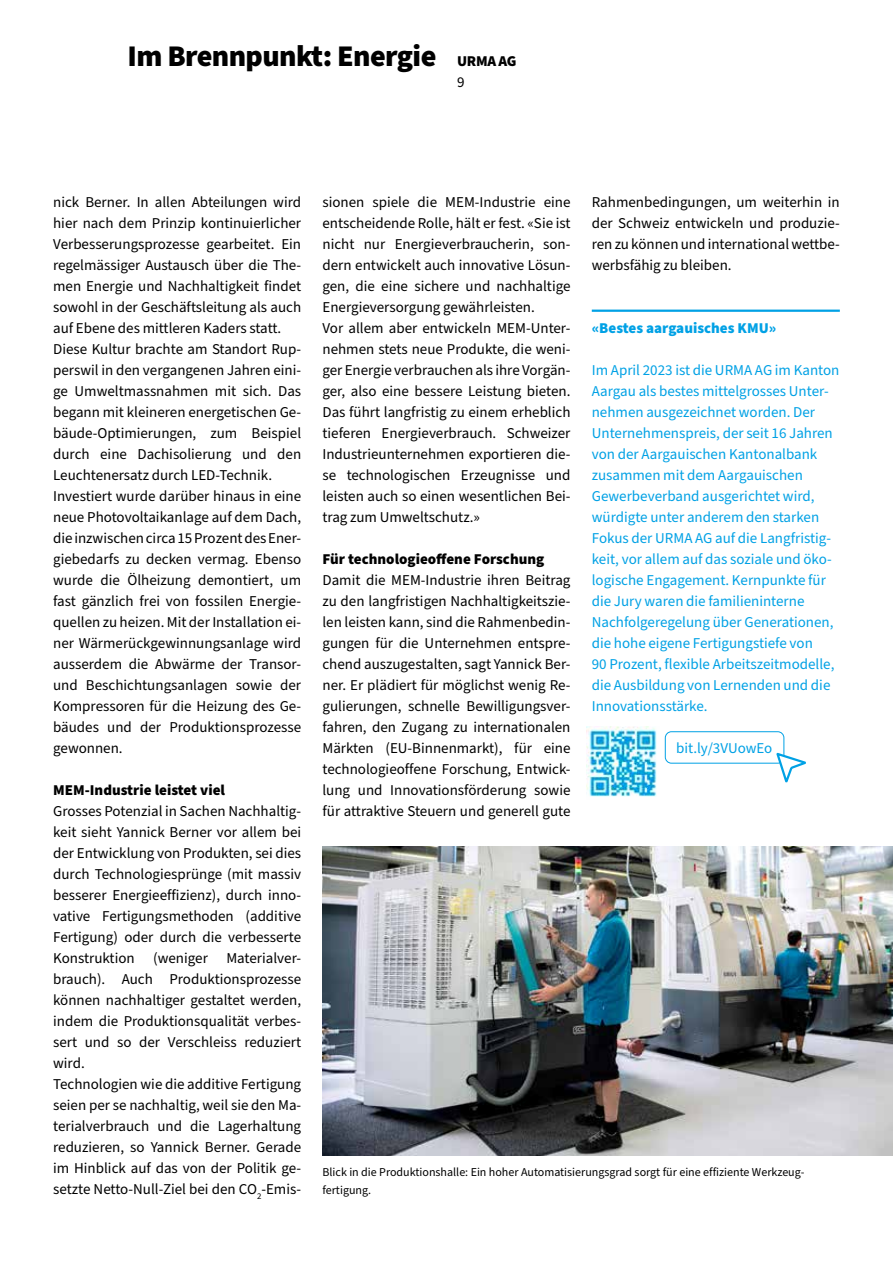
<style>
.page{position:relative;width:893px;height:1263px;background:#fff}
.page>*{position:absolute;margin:0;border:0;box-sizing:border-box;transform-origin:0 0}
.t1{font:900 30px "Source Sans Pro";letter-spacing:-.02em;color:#000}
.t2{font:15px/21px "Source Sans Pro";color:#000}
.t3{font:15px/21px "Source Sans Pro";color:#00a1e5}
.t4{font:900 15px "Source Sans Pro";color:#000}
.t5{font:900 15px "Source Sans Pro";color:#00a1e5}
.t6{font:12px/18px "Source Sans Pro";color:#000}
.s1{font-size:15px}
</style>
<div class="page">
<img style="left:322px;top:847px;width:571px;height:309px">
<hr style="left:592px;top:310px;width:248px;height:2px;background:#00a1e5">
<img style="left:587px;top:726px;width:70px;height:71px">
<div style="left:665px;top:731px;width:119px;height:32px;border:1px solid #00a1e5;border-radius:6px"></div>
<svg style="left:775px;top:740px;width:31px;height:43px"></svg>
<h1 class="t1" style="left:128px;top:35px;width:390px">Im Brennpunkt: Energie <span class="s1">URMA AG</span></h1>
<p class="t2" style="left:457px;top:72px;width:9px">9</p>
<p class="t2" style="left:53px;top:192px;width:250px">nick Berner. In allen Abteilungen wird hier nach dem Prinzip kontinuierlicher Verbesserungsprozesse gearbeitet. Ein regelmässiger Austausch über die The&shy;men Energie und Nachhaltigkeit findet sowohl in der Geschäftsleitung als auch auf Ebene des mittleren Kaders statt.<br>Diese Kultur brachte am Standort Rup&shy;perswil in den vergangenen Jahren eini&shy;ge Umweltmassnahmen mit sich. Das begann mit kleineren energetischen Ge&shy;bäude-Optimierungen, zum Beispiel durch eine Dachisolierung und den Leuchtenersatz durch LED-Technik.<br>Investiert wurde darüber hinaus in eine neue Photovoltaikanlage auf dem Dach, die inzwischen circa 15 Prozent des Ener&shy;giebedarfs zu decken vermag. Ebenso wurde die Ölheizung demontiert, um fast gänzlich frei von fossilen Energie&shy;quellen zu heizen. Mit der Installation ei&shy;ner Wärmerückgewinnungsanlage wird ausserdem die Abwärme der Transor&shy;und Beschichtungsanlagen sowie der Kompressoren für die Heizung des Ge&shy;bäudes und der Produktionsprozesse gewonnen.</p>
<p class="t4" style="left:53px;top:779px;width:173px">MEM-Industrie leistet viel</p>
<p class="t2" style="left:53px;top:801px;width:250px">Grosses Potenzial in Sachen Nachhaltig&shy;keit sieht Yannick Berner vor allem bei der Entwicklung von Produkten, sei dies durch Technologiesprünge (mit massiv besserer Energieeffizienz), durch inno&shy;vative Fertigungsmethoden (additive Fertigung) oder durch die verbesserte Konstruktion (weniger Materialver&shy;brauch). Auch Produktionsprozesse können nachhaltiger gestaltet werden, indem die Produktionsqualität verbes&shy;sert und so der Verschleiss reduziert wird.<br>Technologien wie die additive Fertigung seien per se nachhaltig, weil sie den Ma&shy;terialverbrauch und die Lagerhaltung reduzieren, so Yannick Berner. Gerade im Hinblick auf das von der Politik ge&shy;setzte Netto-Null-Ziel bei den CO<sub>2</sub>-Emis-</p>
<p class="t2" style="left:322px;top:192px;width:250px">sionen spiele die MEM-Industrie eine entscheidende Rolle, hält er fest. «Sie ist nicht nur Energieverbraucherin, son&shy;dern entwickelt auch innovative Lösun&shy;gen, die eine sichere und nachhaltige Energieversorgung gewährleisten.<br>Vor allem aber entwickeln MEM-Unter&shy;nehmen stets neue Produkte, die weni&shy;ger Energie verbrauchen als ihre Vorgän&shy;ger, also eine bessere Leistung bieten.<br>Das führt langfristig zu einem erheblich tieferen Energieverbrauch. Schweizer Industrieunternehmen exportieren die&shy;se technologischen Erzeugnisse und leisten auch so einen wesentlichen Bei&shy;trag zum Umweltschutz.»</p>
<p class="t4" style="left:322px;top:548px;width:223px">Für technologieoffene Forschung</p>
<p class="t2" style="left:322px;top:570px;width:250px;text-align:justify">Damit die MEM-Industrie ihren Beitrag zu den langfristigen Nachhaltigkeitszie&shy;len leisten kann, sind die Rahmenbedin&shy;gungen für die Unternehmen entspre&shy;chend auszugestalten, sagt Yannick Ber&shy;ner. Er plädiert für möglichst wenig Re&shy;gulierungen, schnelle Bewilligungsver&shy;fahren, den Zugang zu internationalen Märkten (EU-Binnenmarkt), für eine technologieoffene Forschung, Entwick&shy;lung und Innovationsförderung sowie für attraktive Steuern und generell gute</p>
<p class="t2" style="left:592px;top:192px;width:250px;text-align:justify">Rahmenbedingungen, um weiterhin in der Schweiz entwickeln und produzie&shy;ren zu können und international wettbe&shy;werbsfähig zu bleiben.</p>
<p class="t5" style="left:592px;top:317px;width:186px">«Bestes aargauisches KMU»</p>
<p class="t3" style="left:592px;top:360px;width:249px">Im April 2023 ist die URMA AG im Kanton Aargau als bestes mittelgrosses Unter&shy;nehmen ausgezeichnet worden. Der Unternehmenspreis, der seit 16 Jahren von der Aargauischen Kantonalbank zusammen mit dem Aargauischen Gewerbeverband ausgerichtet wird, würdigte unter anderem den starken Fokus der URMA AG auf die Langfristig&shy;keit, vor allem auf das soziale und öko&shy;logische Engagement. Kernpunkte für die Jury waren die familieninterne Nachfolgeregelung über Generationen, die hohe eigene Fertigungstiefe von<br>90 Prozent, flexible Arbeitszeitmodelle, die Ausbildung von Lernenden und die Innovationsstärke.</p>
<p class="t3" style="left:676px;top:738px;width:98px">bit.ly/3VUowEo</p>
<p class="t6" style="left:322px;top:1163px;width:483px">Blick in die Produktionshalle: Ein hoher Automatisierungsgrad sorgt für eine effiziente Werkzeug&shy;fertigung.</p>
</div>
